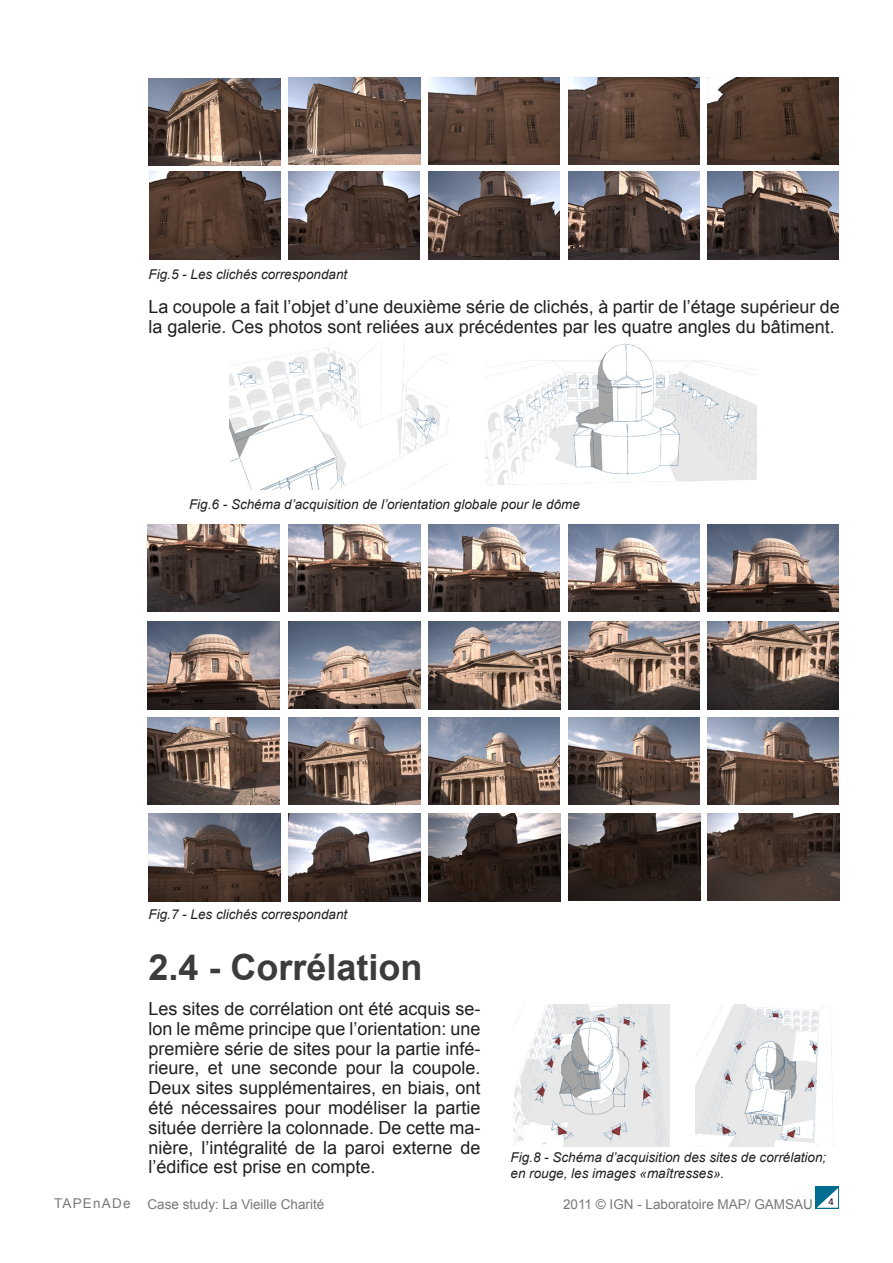
<style>
.page{position:relative;width:893px;height:1263px;background:#fff}
.page>*{position:absolute;margin:0;border:0;box-sizing:border-box;transform-origin:0 0}
.t1{font:700 36px "Arial";color:#3c3c3c}
.t2{font:18px/19.8px "Arial";color:#231f20}
.t3{font:italic 13.5px/16.2px "Arial";color:#231f20}
.t4{font:13.5px "Arial";color:#787878}
.t5{font:13.5px "Arial";letter-spacing:.09em;color:#787878}
.t6{font:10.5px "Calibri";color:#000}
</style>
<div class="page">
<img style="left:289px;top:77px;width:131px;height:88px">
<img style="left:428px;top:77px;width:132px;height:88px">
<img style="left:568px;top:77px;width:131px;height:88px">
<img style="left:708px;top:77px;width:131px;height:88px">
<img style="left:149px;top:172px;width:131px;height:87px">
<img style="left:289px;top:172px;width:131px;height:87px">
<img style="left:428px;top:172px;width:132px;height:87px">
<img style="left:568px;top:172px;width:131px;height:87px">
<img style="left:708px;top:172px;width:131px;height:87px">
<img style="left:149px;top:78px;width:131px;height:88px">
<img style="left:148px;top:524px;width:131px;height:88px">
<img style="left:289px;top:524px;width:131px;height:88px">
<img style="left:428px;top:524px;width:132px;height:88px">
<img style="left:568px;top:524px;width:132px;height:88px">
<img style="left:707px;top:524px;width:132px;height:88px">
<img style="left:148px;top:622px;width:131px;height:87px">
<img style="left:289px;top:621px;width:131px;height:88px">
<img style="left:707px;top:622px;width:132px;height:87px">
<img style="left:568px;top:622px;width:132px;height:87px">
<img style="left:429px;top:622px;width:131px;height:87px">
<img style="left:148px;top:717px;width:131px;height:88px">
<img style="left:289px;top:717px;width:131px;height:88px">
<img style="left:428px;top:717px;width:132px;height:88px">
<img style="left:568px;top:717px;width:132px;height:88px">
<img style="left:707px;top:717px;width:132px;height:88px">
<img style="left:148px;top:814px;width:132px;height:87px">
<img style="left:289px;top:814px;width:131px;height:87px">
<div style="left:816px;top:1186px;width:23px;height:23px;background:#006e91"></div>
<svg style="left:815px;top:1188px;width:23px;height:20px"></svg>
<img style="left:707px;top:813px;width:132px;height:88px">
<img style="left:568px;top:813px;width:132px;height:88px">
<img style="left:429px;top:813px;width:131px;height:88px">
<img style="left:485px;top:344px;width:271px;height:142px">
<img style="left:230px;top:342px;width:218px;height:148px">
<img style="left:513px;top:1005px;width:156px;height:142px">
<img style="left:695px;top:1004px;width:139px;height:143px">
<p class="t3" style="left:148px;top:266px;width:200px">Fig.5 - Les clichés correspondant</p>
<p class="t2" style="left:148px;top:297px;width:693px">La coupole a fait l’objet d’une deuxième série de clichés, à partir de l’étage supérieur de la galerie. Ces photos sont reliées aux précédentes par les quatre angles du bâtiment.</p>
<p class="t3" style="left:189px;top:497px;width:392px">Fig.6 - Schéma d’acquisition de l’orientation globale pour le dôme</p>
<p class="t3" style="left:148px;top:906px;width:200px">Fig.7 - Les clichés correspondant</p>
<p class="t1" style="left:148px;top:943px;width:276px">2.4 - Corrélation</p>
<p class="t2" style="left:148px;top:999px;width:333px;text-align:justify">Les sites de corrélation ont été acquis se&shy;lon le même principe que l’orientation: une première série de sites pour la partie infé&shy;rieure, et une seconde pour la coupole.<br>Deux sites supplémentaires, en biais, ont été nécessaires pour modéliser la partie située derrière la colonnade. De cette ma&shy;nière, l’intégralité de la paroi externe de l’édifice est prise en compte.</p>
<p class="t3" style="left:510px;top:1149px;width:317px">Fig.8 - Schéma d’acquisition des sites de corrélation; en rouge, les images «maîtresses».</p>
<p class="t5" style="left:54px;top:1194px;width:78px">TAPEnADe</p>
<p class="t4" style="left:148px;top:1195px;width:178px">Case study: La Vieille Charité</p>
<p class="t6" style="left:828px;top:1195px;width:7px">4</p>
<p class="t4" style="left:563px;top:1195px;width:251px">2011 © IGN - Laboratoire MAP/ GAMSAU</p>
</div>
